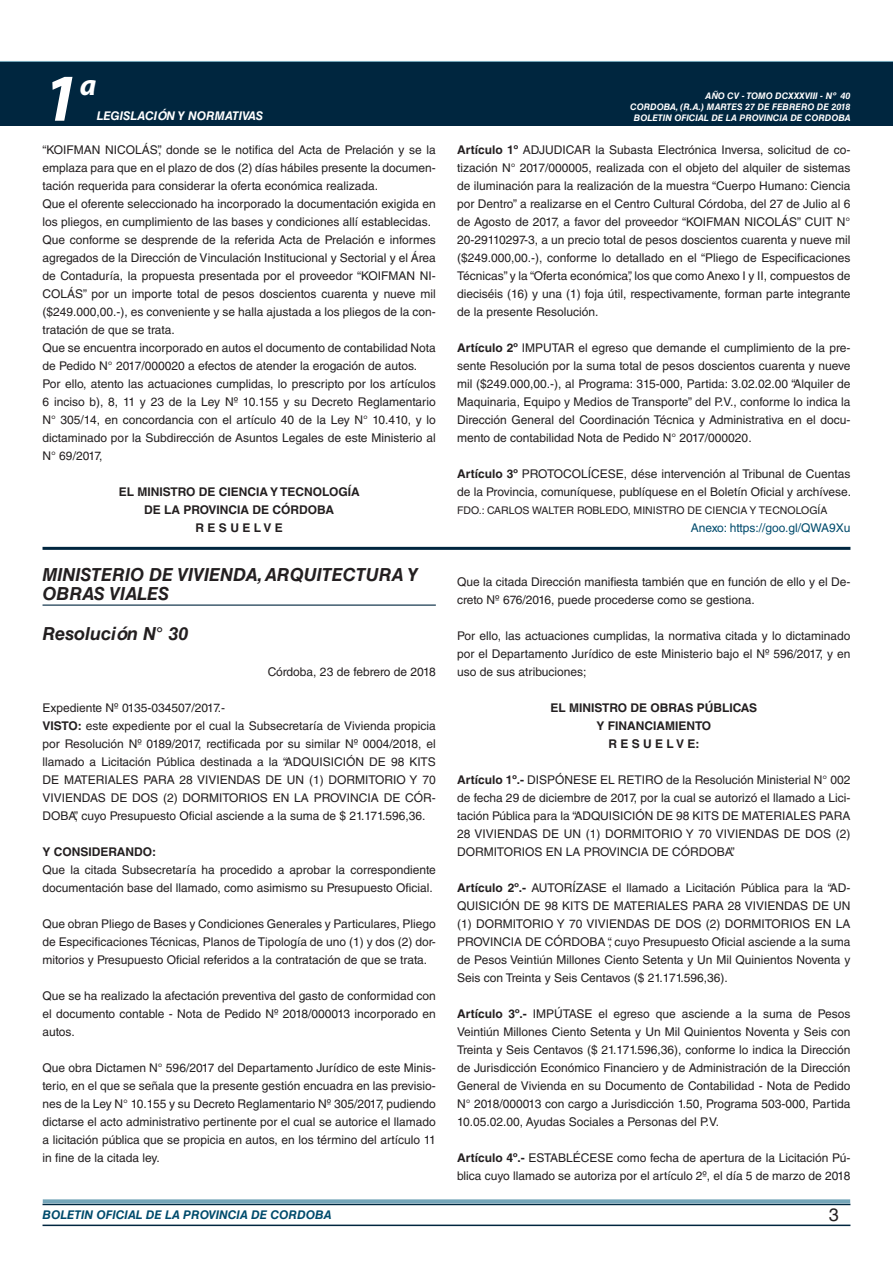
<style>
.page{position:relative;width:893px;height:1263px;background:#fff}
.page>*{position:absolute;margin:0;border:0;box-sizing:border-box;transform-origin:0 0}
.t1{font:italic 700 67.5px "Myriad Pro";color:#fff}
.t2{font:italic 700 30px "Myriad Pro";color:#fff}
.NOMBRE_DE_MINISTERIO{font:italic 700 18px/19.5px "Helvetica LT Std";color:#231f20}
.DOC__N{font:italic 700 18px "Helvetica LT Std";color:#231f20}
.t3{font:18px "Helvetica LT Std";color:#231f20}
.TEXTO_BASE{font:12px/18px "Helvetica LT Std";color:#231f20;text-align:justify}
.RESUELVE{font:700 12px "Helvetica LT Std";color:#231f20}
.t4{font:italic 700 12px "Helvetica LT Std";color:#004b6c}
.ANEXO{font:12px "Helvetica LT Std";color:#004b6c}
.FECHA{font:12px "Helvetica LT Std";color:#231f20}
.t5{font:italic 700 12px "Helvetica LT Std";color:#fff}
.TEXTO_BASE-2{font:700 12px "Helvetica LT Std";color:#231f20}
.FIRMA{font:10.5px "Helvetica LT Std";color:#231f20}
.t6{font:italic 700 9px/10.8px "Helvetica LT Std";color:#fff;text-align:right}
.s1{font-weight:700}
</style>
<div class="page">
<div style="left:0;top:61px;width:893px;height:6px;background:#73a5b8"></div>
<div style="left:0;top:62px;width:893px;height:64px;background:#00263f"></div>
<hr style="left:43px;top:1224px;width:807px;height:2px;background:#00263f">
<div style="left:42px;top:1198px;width:809px;height:8px;background:#fff;opacity:.75"></div>
<hr style="left:43px;top:604px;width:393px;height:2px;background:#00263f">
<hr style="left:43px;top:547px;width:807px;height:3px;background:#00263f">
<h1 class="t1" style="left:43px;top:54px;width:38px">1</h1>
<h2 class="t2" style="left:80px;top:66px;width:18px">a</h2>
<p class="t5" style="left:97px;top:109px;width:168px">LEGISLACIÓN Y NORMATIVAS</p>
<p class="TEXTO_BASE" style="left:43px;top:141px;width:395px">“KOIFMAN NICOLÁS”, donde se le notifica del Acta de Prelación y se la emplaza para que en el plazo de dos (2) días hábiles presente la documen&shy;tación requerida para considerar la oferta económica realizada.</p>
<p class="TEXTO_BASE" style="left:43px;top:195px;width:395px">Que el oferente seleccionado ha incorporado la documentación exigida en los pliegos, en cumplimiento de las bases y condiciones allí establecidas.</p>
<p class="TEXTO_BASE" style="left:43px;top:231px;width:395px">Que conforme se desprende de la referida Acta de Prelación e informes agregados de la Dirección de Vinculación Institucional y Sectorial y el Área de Contaduría, la propuesta presentada por el proveedor “KOIFMAN NI-COLÁS” por un importe total de pesos doscientos cuarenta y nueve mil ($249.000,00.-), es conveniente y se halla ajustada a los pliegos de la con&shy;tratación de que se trata.</p>
<p class="TEXTO_BASE" style="left:43px;top:339px;width:395px">Que se encuentra incorporado en autos el documento de contabilidad Nota de Pedido N° 2017/000020 a efectos de atender la erogación de autos.</p>
<p class="TEXTO_BASE" style="left:43px;top:375px;width:395px">Por ello, atento las actuaciones cumplidas, lo prescripto por los artículos 6 inciso b), 8, 11 y 23 de la Ley Nº 10.155 y su Decreto Reglamentario N° 305/14, en concordancia con el artículo 40 de la Ley N° 10.410, y lo dictaminado por la Subdirección de Asuntos Legales de este Ministerio al N° 69/2017,</p>
<p class="RESUELVE" style="left:119px;top:484px;width:242px">EL MINISTRO DE CIENCIA Y TECNOLOGÍA</p>
<p class="RESUELVE" style="left:144px;top:502px;width:192px">DE LA PROVINCIA DE CÓRDOBA</p>
<p class="RESUELVE" style="left:196px;top:520px;width:89px">R E S U E L V E</p>
<p class="NOMBRE_DE_MINISTERIO" style="left:43px;top:564px;width:377px">MINISTERIO DE VIVIENDA, ARQUITECTURA Y<br>OBRAS VIALES</p>
<p class="DOC__N" style="left:43px;top:622px;width:147px">Resolución N° 30</p>
<p class="FECHA" style="left:268px;top:665px;width:170px">Córdoba, 23 de febrero de 2018</p>
<p class="TEXTO_BASE" style="left:43px;top:699px;width:184px">Expediente Nº 0135-034507/2017.-</p>
<p class="TEXTO_BASE" style="left:43px;top:717px;width:395px"><span class="s1">VISTO:</span> este expediente por el cual la Subsecretaría de Vivienda propicia por Resolución Nº 0189/2017, rectificada por su similar Nº 0004/2018, el llamado a Licitación Pública destinada a la “ADQUISICIÓN DE 98 KITS DE MATERIALES PARA 28 VIVIENDAS DE UN (1) DORMITORIO Y 70<br>VIVIENDAS DE DOS (2) DORMITORIOS EN LA PROVINCIA DE CÓR-DOBA”, cuyo Presupuesto Oficial asciende a la suma de $ 21.171.596,36.</p>
<p class="TEXTO_BASE-2" style="left:43px;top:844px;width:115px">Y CONSIDERANDO:</p>
<p class="TEXTO_BASE" style="left:43px;top:861px;width:395px">Que la citada Subsecretaría ha procedido a aprobar la correspondiente documentación base del llamado, como asimismo su Presupuesto Oficial.</p>
<p class="TEXTO_BASE" style="left:43px;top:915px;width:395px">Que obran Pliego de Bases y Condiciones Generales y Particulares, Pliego de Especificaciones Técnicas, Planos de Tipología de uno (1) y dos (2) dor&shy;mitorios y Presupuesto Oficial referidos a la contratación de que se trata.</p>
<p class="TEXTO_BASE" style="left:43px;top:987px;width:395px">Que se ha realizado la afectación preventiva del gasto de conformidad con el documento contable - Nota de Pedido Nº 2018/000013 incorporado en autos.</p>
<p class="TEXTO_BASE" style="left:43px;top:1059px;width:395px">Que obra Dictamen N° 596/2017 del Departamento Jurídico de este Minis&shy;terio, en el que se señala que la presente gestión encuadra en las previsio&shy;nes de la Ley N° 10.155 y su Decreto Reglamentario Nº 305/2017, pudiendo dictarse el acto administrativo pertinente por el cual se autorice el llamado a licitación pública que se propicia en autos, en los término del artículo 11 in fine de la citada ley.</p>
<p class="t6" style="left:630px;top:91px;width:222px">AÑO CV - TOMO DCXXXVIII - Nº 40<br>CORDOBA, (R.A.) MARTES 27 DE FEBRERO DE 2018<br>BOLETIN OFICIAL DE LA PROVINCIA DE CORDOBA</p>
<p class="TEXTO_BASE" style="left:457px;top:141px;width:395px"><span class="s1">Artículo 1º</span> ADJUDICAR la Subasta Electrónica Inversa, solicitud de co&shy;tización N° 2017/000005, realizada con el objeto del alquiler de sistemas de iluminación para la realización de la muestra “Cuerpo Humano: Ciencia por Dentro” a realizarse en el Centro Cultural Córdoba, del 27 de Julio al 6 de Agosto de 2017, a favor del proveedor “KOIFMAN NICOLÁS” CUIT N° 20-29110297-3, a un precio total de pesos doscientos cuarenta y nueve mil ($249.000,00.-), conforme lo detallado en el “Pliego de Especificaciones Técnicas” y la “Oferta económica”, los que como Anexo I y II, compuestos de dieciséis (16) y una (1) foja útil, respectivamente, forman parte integrante de la presente Resolución.</p>
<p class="TEXTO_BASE" style="left:457px;top:339px;width:395px"><span class="s1">Artículo 2º</span> IMPUTAR el egreso que demande el cumplimiento de la pre&shy;sente Resolución por la suma total de pesos doscientos cuarenta y nueve mil ($249.000,00.-), al Programa: 315-000, Partida: 3.02.02.00 “Alquiler de Maquinaria, Equipo y Medios de Transporte” del P.V., conforme lo indica la Dirección General del Coordinación Técnica y Administrativa en el docu&shy;mento de contabilidad Nota de Pedido N° 2017/000020.</p>
<p class="TEXTO_BASE" style="left:457px;top:465px;width:395px"><span class="s1">Artículo 3º</span> PROTOCOLÍCESE, dése intervención al Tribunal de Cuentas de la Provincia, comuníquese, publíquese en el Boletín Oficial y archívese.</p>
<p class="FIRMA" style="left:457px;top:504px;width:372px">FDO.: CARLOS WALTER ROBLEDO, MINISTRO DE CIENCIA Y TECNOLOGÍA</p>
<p class="ANEXO" style="left:691px;top:521px;width:161px">Anexo: https://goo.gl/QWA9Xu</p>
<p class="TEXTO_BASE" style="left:457px;top:573px;width:395px">Que la citada Dirección manifiesta también que en función de ello y el De&shy;creto Nº 676/2016, puede procederse como se gestiona.</p>
<p class="TEXTO_BASE" style="left:457px;top:627px;width:395px">Por ello, las actuaciones cumplidas, la normativa citada y lo dictaminado por el Departamento Jurídico de este Ministerio bajo el Nº 596/2017, y en uso de sus atribuciones;</p>
<p class="RESUELVE" style="left:550px;top:700px;width:208px">EL MINISTRO DE OBRAS PÚBLICAS</p>
<p class="RESUELVE" style="left:596px;top:718px;width:116px">Y FINANCIAMIENTO</p>
<p class="RESUELVE" style="left:608px;top:736px;width:93px">R E S U E L V E:</p>
<p class="TEXTO_BASE" style="left:457px;top:771px;width:395px"><span class="s1">Artículo 1º.-</span> DISPÓNESE EL RETIRO de la Resolución Ministerial N° 002 de fecha 29 de diciembre de 2017, por la cual se autorizó el llamado a Lici&shy;tación Pública para la “ADQUISICIÓN DE 98 KITS DE MATERIALES PARA 28 VIVIENDAS DE UN (1) DORMITORIO Y 70 VIVIENDAS DE DOS (2)<br>DORMITORIOS EN LA PROVINCIA DE CÓRDOBA”.</p>
<p class="TEXTO_BASE" style="left:457px;top:879px;width:395px"><span class="s1">Artículo 2º.-</span> AUTORÍZASE el llamado a Licitación Pública para la “AD-QUISICIÓN DE 98 KITS DE MATERIALES PARA 28 VIVIENDAS DE UN (1) DORMITORIO Y 70 VIVIENDAS DE DOS (2) DORMITORIOS EN LA PROVINCIA DE CÓRDOBA “, cuyo Presupuesto Oficial asciende a la suma de Pesos Veintiún Millones Ciento Setenta y Un Mil Quinientos Noventa y Seis con Treinta y Seis Centavos ($ 21.171.596,36).</p>
<p class="TEXTO_BASE" style="left:457px;top:1005px;width:395px"><span class="s1">Artículo 3º.-</span> IMPÚTASE el egreso que asciende a la suma de Pesos Veintiún Millones Ciento Setenta y Un Mil Quinientos Noventa y Seis con Treinta y Seis Centavos ($ 21.171.596,36), conforme lo indica la Dirección de Jurisdicción Económico Financiero y de Administración de la Dirección General de Vivienda en su Documento de Contabilidad - Nota de Pedido N° 2018/000013 con cargo a Jurisdicción 1.50, Programa 503-000, Partida 10.05.02.00, Ayudas Sociales a Personas del P.V.</p>
<p class="TEXTO_BASE" style="left:457px;top:1149px;width:395px"><span class="s1">Artículo 4º.-</span> ESTABLÉCESE como fecha de apertura de la Licitación Pú&shy;blica cuyo llamado se autoriza por el artículo 2º, el día 5 de marzo de 2018</p>
<p class="t4" style="left:43px;top:1208px;width:290px">BOLETIN OFICIAL DE LA PROVINCIA DE CORDOBA</p>
<h3 class="t3" style="left:829px;top:1204px;width:12px">3</h3>
</div>
